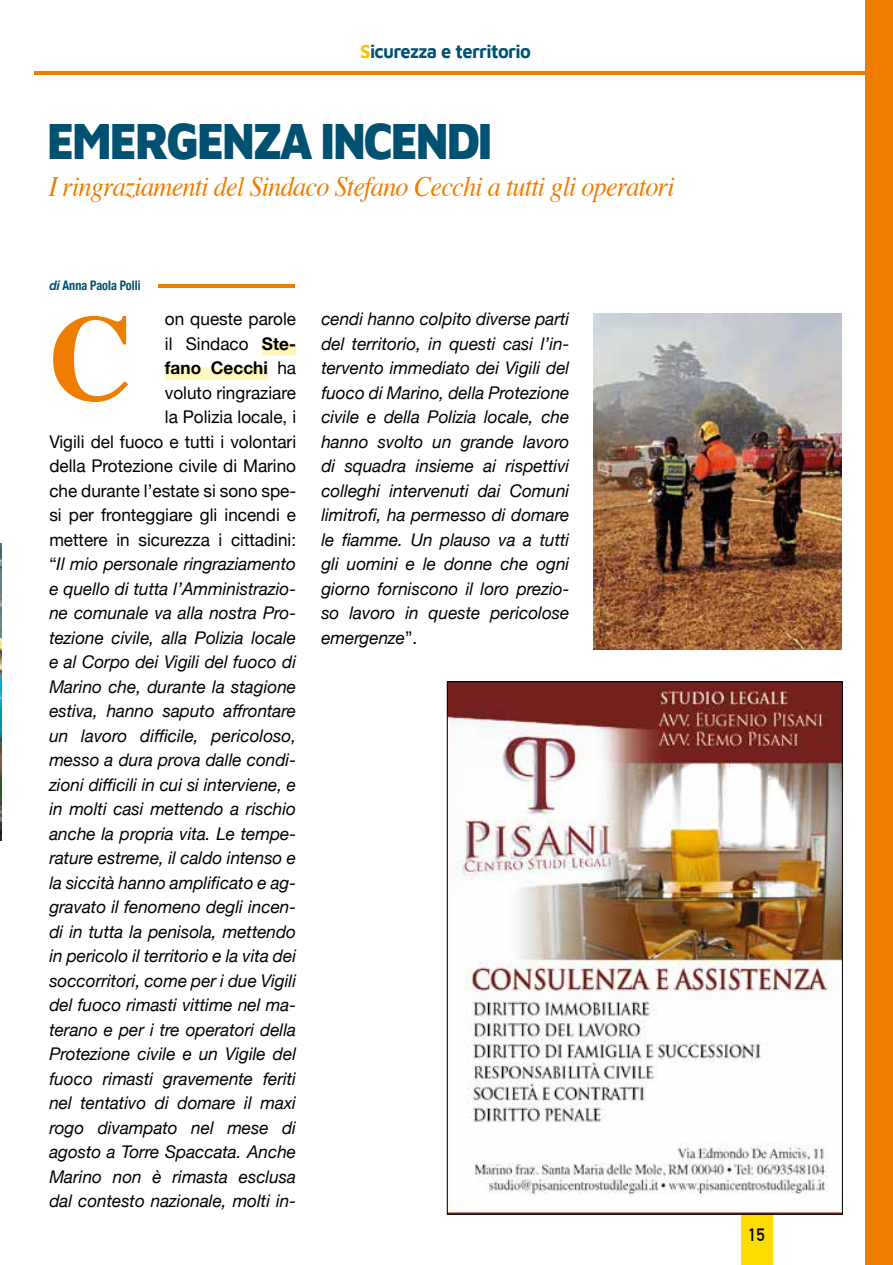
<style>
.page{position:relative;width:893px;height:1265px;background:#fff}
.page>*{position:absolute;margin:0;border:0;box-sizing:border-box;transform-origin:0 0}
.t1{font:700 121.62px "Times";color:#ef7d00}
.t2{font:52.5px "Maven Pro";letter-spacing:-.055em;color:#005171;scale:.88 1}
.t3{font:italic 28px "Times";letter-spacing:-.03em;color:#ef7d00;scale:.94 1}
.t4{font:19.25px "Maven Pro";letter-spacing:-.035em;color:#005171;scale:.95 1}
.t5{font:italic 17.5px/24.5px "Helvetica Neue";color:#000;text-align:right}
.t6{font:700 17.5px "DIN Alternate";color:#000}
.t7{font:700 condensed 13.12px "Helvetica Neue";color:#005171;scale:.93 1}
.s1{color:#fdc300}
.s2{font-style:italic;font-stretch:normal}
.s3{font-style:normal}
.s4{font-weight:700;font-style:normal}
</style>
<div class="page">
<div style="left:866px;top:0;width:27px;height:1265px;background:#ef7d00"></div>
<div style="left:741px;top:1215px;width:31px;height:50px;background:#fd0"></div>
<hr style="left:35px;top:71px;width:858px;height:3px;background:#ef7d00">
<div style="left:262px;top:343px;width:34px;height:12px;background:#fff8bd"></div>
<div style="left:165px;top:367px;width:103px;height:13px;background:#fff8bd"></div>
<hr style="left:158px;top:284px;width:136px;height:4px;background:#ef7d00">
<img style="left:593px;top:314px;width:248px;height:335px">
<img style="left:449px;top:684px;width:392px;height:528px">
<img style="left:0;top:543px;width:1px;height:297px">
<p class="t4" style="left:360px;top:38px;width:181px"><span class="s1">S</span>icurezza e territorio</p>
<h2 class="t2" style="left:47px;top:105px;width:508px">EMERGENZA INCENDI</h2>
<h3 class="t3" style="left:49px;top:162px;width:667px">I ringraziamenti del Sindaco Stefano Cecchi a tutti gli operatori</h3>
<p class="t7" style="left:49px;top:274px;width:100px"><span class="s2">di</span> Anna Paola Polli</p>
<p class="t5" style="left:49px;top:308px;width:248px"><span class="s3">on queste parole<br>il Sindaco</span> <span class="s4">Ste-<br>fano Cecchi</span> <span class="s3">ha<br>voluto ringraziare<br>la Polizia locale, i<br>Vigili del fuoco e tutti i volontari della Protezione civile di Marino che durante l’estate si sono spe&shy;si per fronteggiare gli incendi e mettere in sicurezza i cittadini: “</span>Il mio personale ringraziamento e quello di tutta l’Amministrazio&shy;ne comunale va alla nostra Pro&shy;tezione civile, alla Polizia locale e al Corpo dei Vigili del fuoco di<br>Marino che, durante la stagione estiva, hanno saputo affrontare un lavoro difficile, pericoloso, messo a dura prova dalle condi&shy;zioni difficili in cui si interviene, e in molti casi mettendo a rischio anche la propria vita. Le tempe&shy;rature estreme, il caldo intenso e la siccità hanno amplificato e ag&shy;gravato il fenomeno degli incen&shy;di in tutta la penisola, mettendo in pericolo il territorio e la vita dei soccorritori, come per i due Vigili del fuoco rimasti vittime nel ma&shy;terano e per i tre operatori della<br>Protezione civile e un Vigile del fuoco rimasti gravemente feriti nel tentativo di domare il maxi rogo divampato nel mese di agosto a Torre Spaccata. Anche<br>Marino non è rimasta esclusa dal contesto nazionale, molti in-</p>
<h1 class="t1" style="left:49px;top:242px;width:86px">C</h1>
<p class="t5" style="left:321px;top:308px;width:250px;text-align:justify">cendi hanno colpito diverse parti del territorio, in questi casi l’in&shy;tervento immediato dei Vigili del fuoco di Marino, della Protezione civile e della Polizia locale, che hanno svolto un grande lavoro di squadra insieme ai rispettivi colleghi intervenuti dai Comuni limitrofi, ha permesso di domare le fiamme. Un plauso va a tutti gli uomini e le donne che ogni giorno forniscono il loro prezio&shy;so lavoro in queste pericolose emergenze<span class="s3">”.</span></p>
<p class="t6" style="left:748px;top:1222px;width:18px">15</p>
</div>
